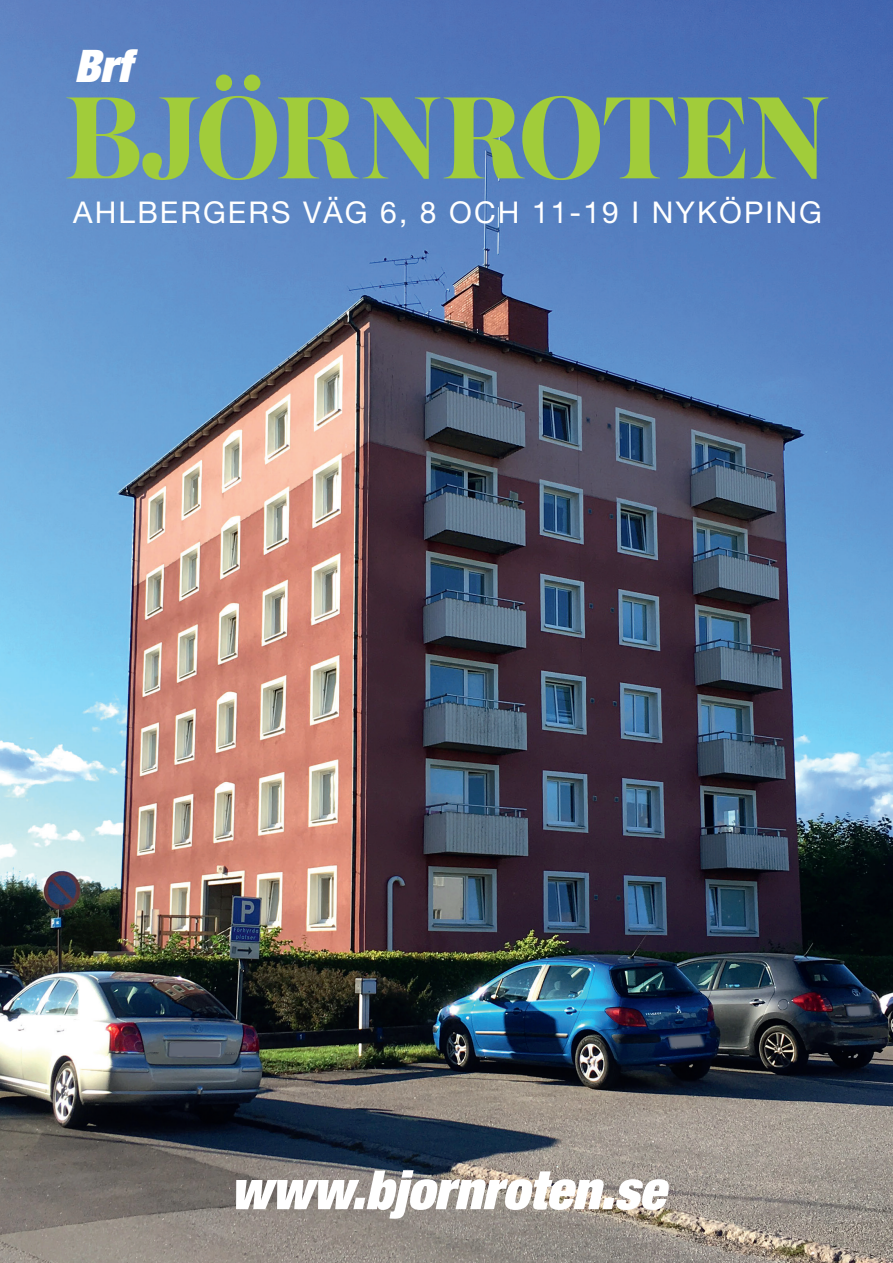
<style>
.page{position:relative;width:893px;height:1263px;background:#fff}
.page>*{position:absolute;margin:0;border:0;box-sizing:border-box;transform-origin:0 0}
.t1{font:700 123px "Austin";letter-spacing:-.005em;color:#a1cc3a}
.t2{font:italic 900 expanded 54px "Helvetica Neue";color:#fff}
.t3{font:italic 900 expanded 45px "Helvetica Neue";color:#fff}
.t4{font:30px "Helvetica Neue";letter-spacing:.07em;color:#fff}
</style>
<div class="page">
<img style="left:0;top:0;width:893px;height:1263px">
<h3 class="t3" style="left:74px;top:37px;width:58px">Brf</h3>
<h1 class="t1" style="left:64px;top:50px;width:766px">BJÖRNROTEN</h1>
<p class="t4" style="left:73px;top:195px;width:750px">AHLBERGERS VÄG 6, 8 OCH 11-19 I NYKÖPING</p>
<h2 class="t2" style="left:230px;top:1155px;width:436px">www.bjornroten.se</h2>
</div>
